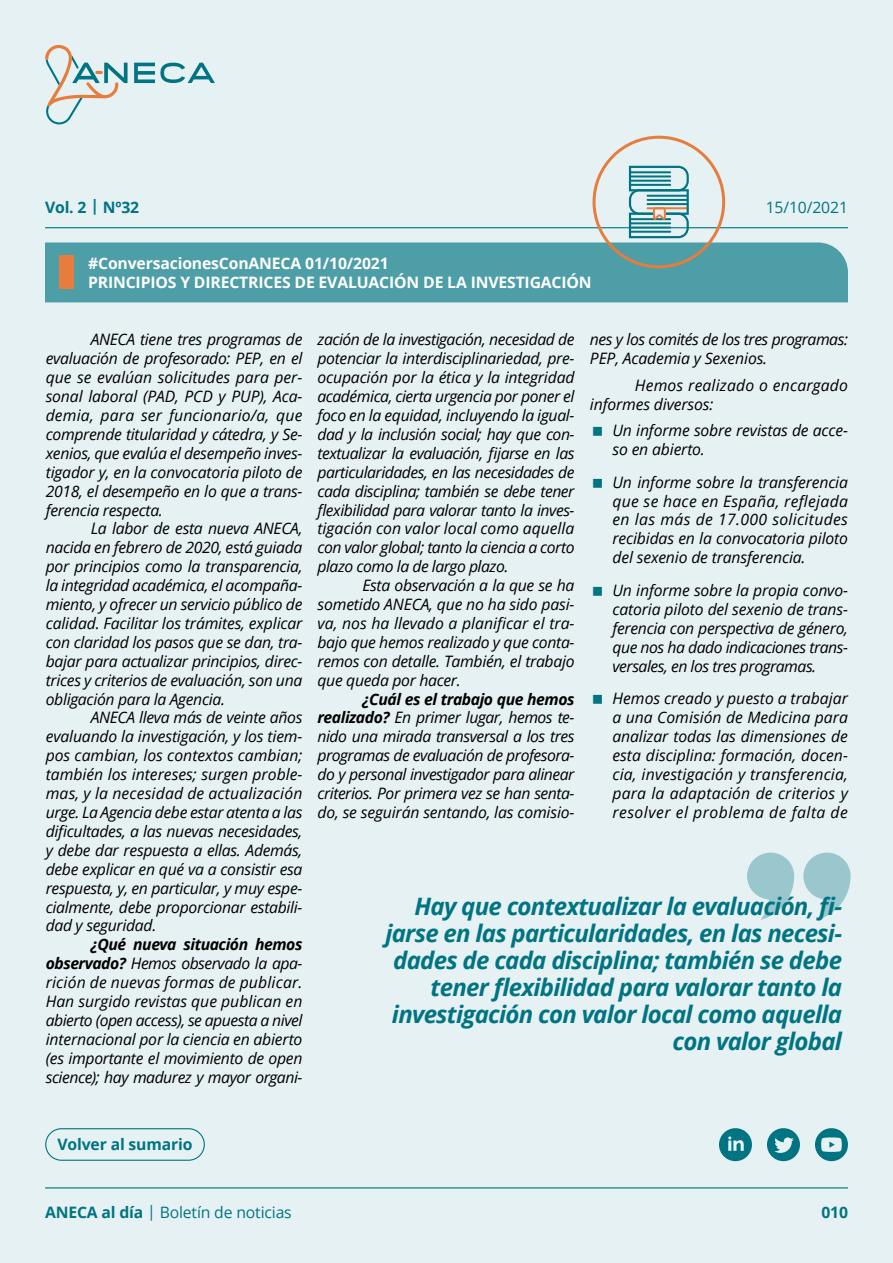
<style>
.page{position:relative;width:893px;height:1263px;background:#e6f1f3}
.page>*{position:absolute;margin:0;border:0;box-sizing:border-box;transform-origin:0 0}
.t1{font:italic 700 24px/27px "Open Sans";letter-spacing:-.03em;color:#007482;text-align:right}
.t2{font:italic 15.75px/18.9px "Open Sans";letter-spacing:-.02em;color:#000;text-align:justify}
.t3{font:700 15.75px/18.9px "Open Sans";letter-spacing:-.01em;color:#fff}
.t4{font:italic 15.75px/18.9px "Open Sans";letter-spacing:.01em;color:#000}
.t5{font:15.75px "Open Sans";letter-spacing:-.01em;color:#007482}
.t6{font:700 15.75px "Open Sans";letter-spacing:-.01em;color:#007482}
.s1{font-weight:700}
</style>
<div class="page">
<svg style="left:134px;top:63px;width:81px;height:20px"></svg>
<svg style="left:45px;top:45px;width:83px;height:80px"></svg>
<hr style="left:45px;top:227px;width:803px;height:1px;background:#007482">
<hr style="left:45px;top:1187px;width:803px;height:1px;background:#007482">
<div style="left:45px;top:1128px;width:160px;height:33px;border:1px solid #007681;border-radius:16px"></div>
<svg style="left:767px;top:1128px;width:33px;height:33px"></svg>
<svg style="left:719px;top:1128px;width:33px;height:33px"></svg>
<svg style="left:815px;top:1128px;width:33px;height:33px"></svg>
<div style="left:45px;top:242px;width:803px;height:60px;background:#4d9ea7"></div>
<div style="left:59px;top:256px;width:15px;height:33px;background:#e67d3d"></div>
<svg style="left:629px;top:166px;width:60px;height:72px"></svg>
<div style="left:593px;top:136px;width:132px;height:132px;border:3px solid #e67d3d;border-radius:50%"></div>
<svg style="left:747px;top:852px;width:48px;height:68px"></svg>
<svg style="left:803px;top:852px;width:48px;height:68px"></svg>
<p class="t6" style="left:45px;top:196px;width:96px">Vol. 2 | Nº32</p>
<p class="t5" style="left:766px;top:196px;width:84px">15/10/2021</p>
<p class="t3" style="left:88px;top:253px;width:505px">#ConversacionesConANECA 01/10/2021<br>PRINCIPIOS Y DIRECTRICES DE EVALUACIÓN DE LA INVESTIGACIÓN</p>
<p class="t2" style="left:46px;top:330px;width:258px;text-indent:45px">ANECA tiene tres programas de evaluación de profesorado: PEP, en el que se evalúan solicitudes para per&shy;sonal laboral (PAD, PCD y PUP), Aca&shy;demia, para ser funcionario/a, que comprende titularidad y cátedra, y Se&shy;xenios, que evalúa el desempeño inves&shy;tigador y, en la convocatoria piloto de 2018, el desempeño en lo que a trans&shy;ferencia respecta.</p>
<p class="t2" style="left:46px;top:519px;width:258px;text-indent:45px">La labor de esta nueva ANECA, nacida en febrero de 2020, está guiada por principios como la transparencia, la integridad académica, el acompaña&shy;miento, y ofrecer un servicio público de calidad. Facilitar los trámites, explicar con claridad los pasos que se dan, tra&shy;bajar para actualizar principios, direc&shy;trices y criterios de evaluación, son una obligación para la Agencia.</p>
<p class="t2" style="left:46px;top:708px;width:258px;text-indent:45px">ANECA lleva más de veinte años evaluando la investigación, y los tiem&shy;pos cambian, los contextos cambian; también los intereses; surgen proble&shy;mas, y la necesidad de actualización urge. La Agencia debe estar atenta a las dificultades, a las nuevas necesidades, y debe dar respuesta a ellas. Además, debe explicar en qué va a consistir esa respuesta, y, en particular, y muy espe&shy;cialmente, debe proporcionar estabili&shy;dad y seguridad.</p>
<p class="t2" style="left:46px;top:935px;width:258px;text-indent:45px"><span class="s1">¿Qué nueva situación hemos observado?</span> Hemos observado la apa&shy;rición de nuevas formas de publicar.<br>Han surgido revistas que publican en abierto (open access), se apuesta a nivel internacional por la ciencia en abierto (es importante el movimiento de open science); hay madurez y mayor organi-</p>
<p class="t2" style="left:317px;top:330px;width:259px">zación de la investigación, necesidad de potenciar la interdisciplinariedad, pre&shy;ocupación por la ética y la integridad académica, cierta urgencia por poner el foco en la equidad, incluyendo la igual&shy;dad y la inclusión social; hay que con&shy;textualizar la evaluación, fijarse en las particularidades, en las necesidades de cada disciplina; también se debe tener flexibilidad para valorar tanto la inves&shy;tigación con valor local como aquella con valor global; tanto la ciencia a corto plazo como la de largo plazo.</p>
<p class="t2" style="left:317px;top:575px;width:259px;text-indent:45px">Esta observación a la que se ha sometido ANECA, que no ha sido pasi&shy;va, nos ha llevado a planificar el tra&shy;bajo que hemos realizado y que conta&shy;remos con detalle. También, el trabajo que queda por hacer.</p>
<p class="t2" style="left:317px;top:689px;width:259px;text-indent:45px"><span class="s1">¿Cuál es el trabajo que hemos realizado?</span> En primer lugar, hemos te&shy;nido una mirada transversal a los tres programas de evaluación de profesora&shy;do y personal investigador para alinear criterios. Por primera vez se han senta&shy;do, se seguirán sentando, las comisio-</p>
<p class="t2" style="left:590px;top:330px;width:259px">nes y los comités de los tres programas:<br>PEP, Academia y Sexenios.</p>
<p class="t4" style="left:590px;top:375px;width:259px;text-indent:45px">Hemos realizado o encargado informes diversos:</p>
<p class="t2" style="left:612px;top:420px;width:237px">Un informe sobre revistas de acce&shy;so en abierto.</p>
<p class="t2" style="left:612px;top:472px;width:237px">Un informe sobre la transferencia que se hace en España, reflejada en las más de 17.000 solicitudes recibidas en la convocatoria piloto del sexenio de transferencia.</p>
<p class="t2" style="left:612px;top:580px;width:237px">Un informe sobre la propia convo&shy;catoria piloto del sexenio de trans&shy;ferencia con perspectiva de género, que nos ha dado indicaciones trans&shy;versales, en los tres programas.</p>
<p class="t2" style="left:612px;top:689px;width:237px">Hemos creado y puesto a trabajar a una Comisión de Medicina para analizar todas las dimensiones de esta disciplina: formación, docen&shy;cia, investigación y transferencia, para la adaptación de criterios y resolver el problema de falta de</p>
<h1 class="t1" style="left:385px;top:892px;width:458px">Hay que contextualizar la evaluación, fi&shy;jarse en las particularidades, en las necesi&shy;dades de cada disciplina; también se debe tener flexibilidad para valorar tanto la investigación con valor local como aquella con valor global</h1>
<p class="t6" style="left:57px;top:1133px;width:137px">Volver al sumario</p>
<p class="t5" style="left:45px;top:1201px;width:248px"><span class="s1">ANECA al día</span> | Boletín de noticias</p>
<p class="t6" style="left:821px;top:1201px;width:28px">010</p>
</div>
